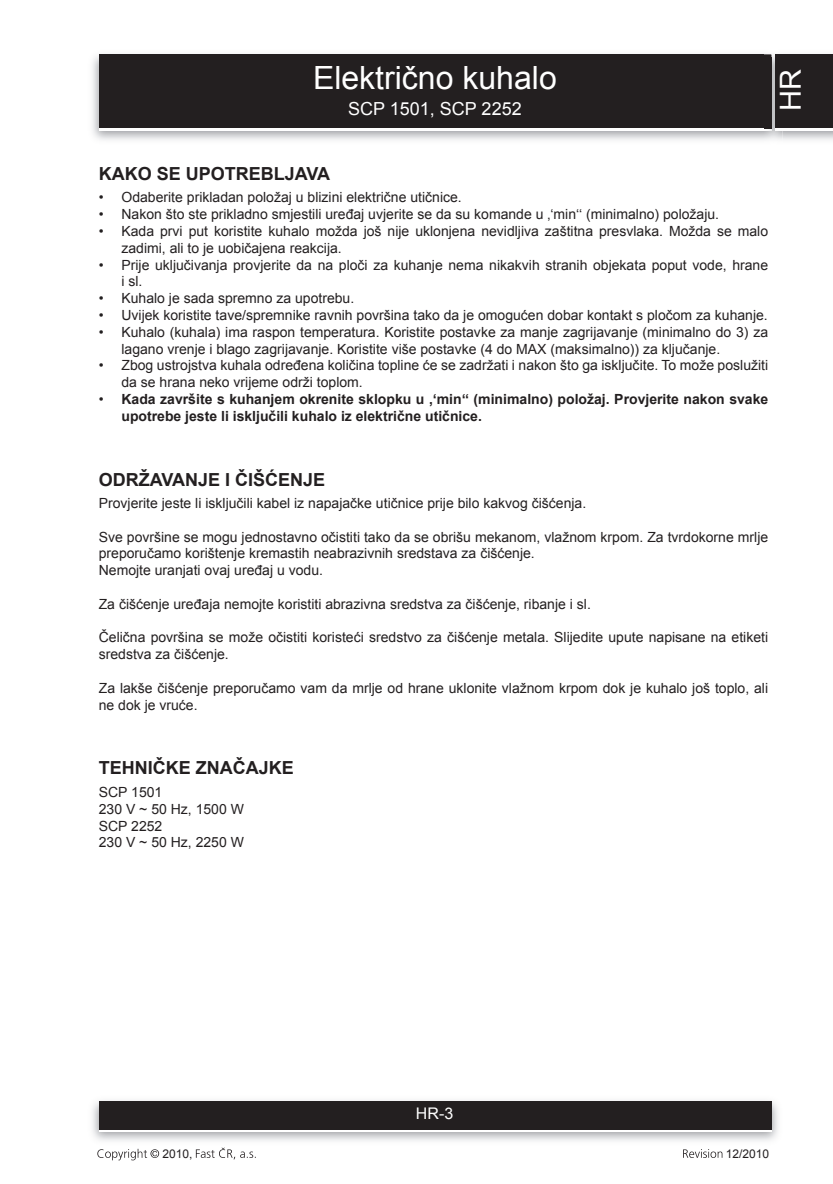
<style>
.page{position:relative;width:833px;height:1184px;background:#fff}
.page>*{position:absolute;margin:0;border:0;box-sizing:border-box;transform-origin:0 0}
.t1{font:32px "Arial";color:#fff}
.t2{font:29px "Arial";color:#fff}
.t3{font:700 18px "Arial";color:#231f20}
.t4{font:18px "Arial";color:#fff}
.t5{font:16px "Arial";color:#fff}
.t6{font:14px/16.8px "Arial";color:#231f20}
.t7{font:700 14px/16.8px "Arial";color:#231f20}
.t8{font:12px "Arial";color:#231f20}
.s1{font-weight:400}
</style>
<div class="page">
<img style="left:92px;top:54px;width:671px;height:86px">
<div style="left:99px;top:57px;width:672px;height:74px;background:#fff"></div>
<div style="left:99px;top:55px;width:672px;height:73px;background:#231f20"></div>
<img style="left:92px;top:1100px;width:686px;height:41px">
<div style="left:99px;top:1104px;width:672px;height:28px;background:linear-gradient(to right,#fff,#fff)"></div>
<div style="left:99px;top:1101px;width:672px;height:28px;background:#231f20"></div>
<img style="left:782px;top:54px;width:50px;height:86px">
<img style="left:763px;top:54px;width:19px;height:86px">
<svg style="left:763px;top:128px;width:8px;height:3px"></svg>
<img style="left:763px;top:55px;width:8px;height:2px">
<img style="left:763px;top:57px;width:8px;height:71px">
<div style="left:775px;top:57px;width:57px;height:74px;background:#fff"></div>
<div style="left:775px;top:55px;width:57px;height:73px;background:#231f20"></div>
<svg style="left:97px;top:1149px;width:62px;height:11px"></svg>
<svg style="left:196px;top:1148px;width:60px;height:11px"></svg>
<svg style="left:683px;top:1149px;width:39px;height:9px"></svg>
<h1 class="t1" style="left:313px;top:60px;width:245px">Električno kuhalo</h1>
<p class="t4" style="left:348px;top:98px;width:175px">SCP 1501, SCP 2252</p>
<h2 class="t2" style="left:774px;top:111px;width:43px;rotate:-90deg">HR</h2>
<p class="t3" style="left:99px;top:164px;width:233px">KAKO SE UPOTREBLJAVA</p>
<p class="t6" style="left:99px;top:189px;width:364px">• Odaberite prikladan položaj u blizini električne utičnice.</p>
<p class="t6" style="left:99px;top:206px;width:621px">• Nakon što ste prikladno smjestili uređaj uvjerite se da su komande u ‚‘min‘‘ (minimalno) položaju.</p>
<p class="t6" style="left:121px;top:223px;width:648px;text-indent:-23px">• Kada prvi put koristite kuhalo možda još nije uklonjena nevidljiva zaštitna presvlaka. Možda se malo zadimi, ali to je uobičajena reakcija.</p>
<p class="t6" style="left:121px;top:256px;width:648px;text-indent:-23px">• Prije uključivanja provjerite da na ploči za kuhanje nema nikakvih stranih objekata poput vode, hrane i sl.</p>
<p class="t6" style="left:99px;top:290px;width:257px">• Kuhalo je sada spremno za upotrebu.</p>
<p class="t6" style="left:99px;top:307px;width:670px">• Uvijek koristite tave/spremnike ravnih površina tako da je omogućen dobar kontakt s pločom za kuhanje.</p>
<p class="t6" style="left:121px;top:323px;width:648px;text-indent:-23px">• Kuhalo (kuhala) ima raspon temperatura. Koristite postavke za manje zagrijavanje (minimalno do 3) za lagano vrenje i blago zagrijavanje. Koristite više postavke (4 do MAX (maksimalno)) za ključanje.</p>
<p class="t6" style="left:121px;top:357px;width:648px;text-indent:-23px">• Zbog ustrojstva kuhala određena količina topline će se zadržati i nakon što ga isključite. To može poslužiti da se hrana neko vrijeme održi toplom.</p>
<p class="t7" style="left:121px;top:391px;width:648px;text-indent:-23px"><span class="s1">•</span> Kada završite s kuhanjem okrenite sklopku u ‚‘min‘‘ (minimalno) položaj. Provjerite nakon svake upotrebe jeste li isključili kuhalo iz električne utičnice.</p>
<p class="t3" style="left:99px;top:469px;width:228px">ODRŽAVANJE I ČIŠĆENJE</p>
<p class="t6" style="left:99px;top:495px;width:489px">Provjerite jeste li isključili kabel iz napajačke utičnice prije bilo kakvog čišćenja.</p>
<p class="t6" style="left:99px;top:528px;width:670px">Sve površine se mogu jednostavno očistiti tako da se obrišu mekanom, vlažnom krpom. Za tvrdokorne mrlje preporučamo korištenje kremastih neabrazivnih sredstava za čišćenje.<br>Nemojte uranjati ovaj uređaj u vodu.</p>
<p class="t6" style="left:99px;top:596px;width:493px">Za čišćenje uređaja nemojte koristiti abrazivna sredstva za čišćenje, ribanje i sl.</p>
<p class="t6" style="left:99px;top:629px;width:670px">Čelična površina se može očistiti koristeći sredstvo za čišćenje metala. Slijedite upute napisane na etiketi sredstva za čišćenje.</p>
<p class="t6" style="left:99px;top:680px;width:670px">Za lakše čišćenje preporučamo vam da mrlje od hrane uklonite vlažnom krpom dok je kuhalo još toplo, ali ne dok je vruće.</p>
<p class="t3" style="left:99px;top:758px;width:197px">TEHNIČKE ZNAČAJKE</p>
<p class="t6" style="left:99px;top:784px;width:147px">SCP 1501<br>230 V ~ 50 Hz, 1500 W<br>SCP 2252<br>230 V ~ 50 Hz, 2250 W</p>
<p class="t5" style="left:416px;top:1105px;width:39px">HR-3</p>
<p class="t8" style="left:162px;top:1147px;width:32px">2010,</p>
<p class="t8" style="left:725px;top:1147px;width:45px">12/2010</p>
</div>
